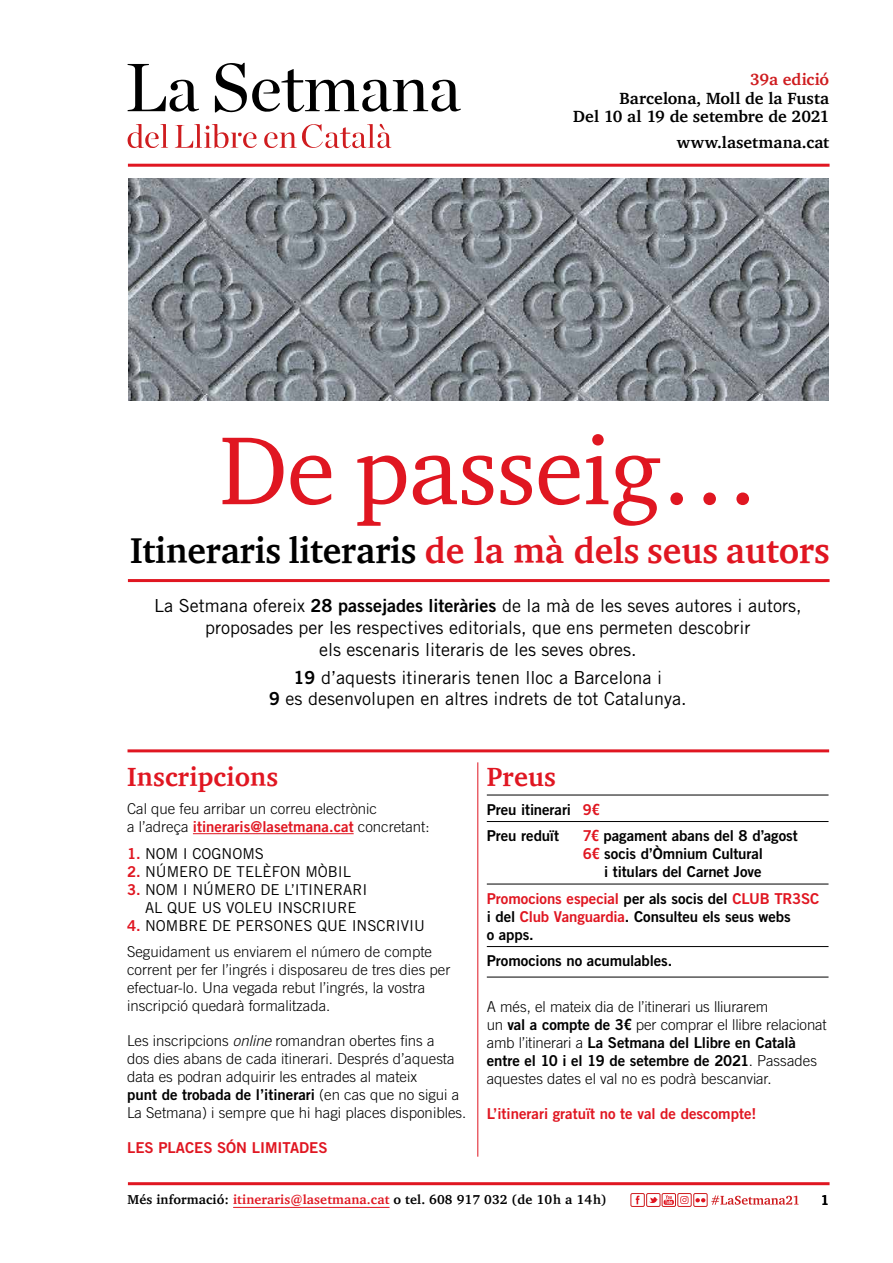
<style>
.page{position:relative;width:893px;height:1263px;background:#fff}
.page>*{position:absolute;margin:0;border:0;box-sizing:border-box;transform-origin:0 0}
.t1{font:99px "Charter";letter-spacing:-.01em;color:#e01621}
.t2{font:700 36.75px "Charter";color:#e01621;scale:.96 1}
.t3{font:700 27px "Charter";letter-spacing:.01em;color:#e01621}
.t4{font:18px/21.6px "Trade Gothic";color:#000;text-align:center}
.t5{font:700 16.65px/18.8px "Charter";letter-spacing:.005em;color:#000;text-align:right}
.t6{font:700 16.65px "Charter";letter-spacing:-.01em;color:#cf1c1f}
.t7{font:300 15px/18px "Trade Gothic";color:#000}
.t8{font:15px/18px "Trade Gothic Bold Two";letter-spacing:-.005em;color:#000}
.t9{font:15px "Trade Gothic Bold Two";color:#e01621}
.t10{font:15px/18px "Trade Gothic";color:#000;text-align:center}
.t11{font:13.5px "Trade Gothic Bold Two";color:#000}
.t12{font:700 13.2px "Charter";letter-spacing:.01em;color:#000}
.s1{color:#000}
.s2{font-family:"Trade Gothic Bold Two"}
.s3{font-family:"Trade Gothic";font-weight:300;color:#000}
.s4{font-family:"Trade Gothic Bold Two";color:#e01621}
.s5{font-family:"Trade Gothic Bold Two";font-weight:400;color:#e01621}
.s6{font-weight:400}
.s7{font-style:italic}
.s8{font-family:"Trade Gothic";font-weight:300}
.s9{color:#e01621}
.s10{font-family:"Helvetica LT Std";font-weight:700;font-stretch:condensed;color:#e01621}
.s11{font-family:"Trade Gothic Bold Two";font-weight:400}
.s12{font-family:"Helvetica LT Std";font-weight:700;font-stretch:condensed}
</style>
<div class="page">
<svg style="left:128px;top:64px;width:71px;height:48px"></svg>
<svg style="left:215px;top:63px;width:246px;height:50px"></svg>
<svg style="left:127px;top:124px;width:265px;height:25px"></svg>
<hr style="left:233px;top:1207px;width:157px;height:1px;background:#e01621">
<div style="left:631px;top:1193px;width:14px;height:14px;border:1px solid #cf1c1f"></div>
<svg style="left:636px;top:1196px;width:3px;height:8px"></svg>
<div style="left:646px;top:1193px;width:14px;height:14px;border:1px solid #cf1c1f"></div>
<svg style="left:649px;top:1197px;width:9px;height:6px"></svg>
<div style="left:662px;top:1193px;width:14px;height:14px;border:1px solid #cf1c1f"></div>
<svg style="left:664px;top:1195px;width:10px;height:10px"></svg>
<div style="left:677px;top:1193px;width:14px;height:14px;border:1px solid #cf1c1f"></div>
<svg style="left:680px;top:1196px;width:8px;height:8px"></svg>
<div style="left:693px;top:1193px;width:14px;height:14px;border:1px solid #cf1c1f"></div>
<svg style="left:695px;top:1198px;width:10px;height:4px"></svg>
<svg style="left:711px;top:1195px;width:88px;height:10px"></svg>
<hr style="left:128px;top:164px;width:701px;height:3px;background:#e01621">
<hr style="left:128px;top:579px;width:701px;height:3px;background:#e01621">
<hr style="left:128px;top:749px;width:701px;height:3px;background:#e01621">
<hr style="left:128px;top:1182px;width:701px;height:3px;background:#e01621">
<hr style="left:193px;top:833px;width:161px;height:1px;background:#e01621">
<hr style="left:487px;top:795px;width:341px;height:1px;background:#000">
<hr style="left:487px;top:821px;width:341px;height:1px;background:#000">
<hr style="left:487px;top:884px;width:341px;height:1px;background:#000">
<hr style="left:487px;top:946px;width:341px;height:1px;background:#000">
<hr style="left:487px;top:977px;width:341px;height:1px;background:#000">
<hr style="left:478px;top:762px;width:1px;height:395px;background:#e01621">
<img style="left:128px;top:179px;width:700px;height:222px">
<p class="t6" style="left:750px;top:65px;width:80px">39a edició</p>
<p class="t5" style="left:573px;top:88px;width:257px">Barcelona, Moll de la Fusta<br>Del 10 al 19 de setembre de 2021</p>
<p class="t5" style="left:677px;top:133px;width:154px">www.lasetmana.cat</p>
<h1 class="t1" style="left:219px;top:385px;width:541px">De passeig…</h1>
<h2 class="t2" style="left:130px;top:519px;width:730px"><span class="s1">Itineraris literaris</span> de la mà dels seus autors</h2>
<p class="t4" style="left:154px;top:595px;width:649px">La Setmana ofereix <span class="s2">28 passejades literàries</span> de la mà de les seves autores i autors, proposades per les respectives editorials, que ens permeten descobrir<br>els escenaris literaris de les seves obres.</p>
<p class="t4" style="left:269px;top:666px;width:419px"><span class="s2">19</span> d’aquests itineraris tenen lloc a Barcelona i<br><span class="s2">9</span> es desenvolupen en altres indrets de tot Catalunya.</p>
<h3 class="t3" style="left:127px;top:753px;width:153px">Inscripcions</h3>
<h3 class="t3" style="left:487px;top:753px;width:71px">Preus</h3>
<p class="t7" style="left:127px;top:800px;width:252px">Cal que feu arribar un correu electrònic</p>
<p class="t9" style="left:127px;top:817px;width:304px"><span class="s3">a l’adreça</span> itineraris@lasetmana.cat <span class="s3">concretant:</span></p>
<p class="t10" style="left:127px;top:844px;width:139px"><span class="s4">1.</span> NOM I COGNOMS</p>
<p class="t10" style="left:127px;top:862px;width:226px"><span class="s4">2.</span> NÚMERO DE TELÈFON MÒBIL</p>
<p class="t10" style="left:127px;top:880px;width:242px"><span class="s4">3.</span> NOM I NÚMERO DE L’ITINERARI<br>AL QUE US VOLEU INSCRIURE</p>
<p class="t7" style="left:127px;top:912px;width:307px;line-height:26.5px"><span class="s5">4.</span> <span class="s6">NOMBRE DE PERSONES QUE INSCRIVIU<br></span>Seguidament us enviarem el número de compte</p>
<p class="t7" style="left:127px;top:961px;width:325px">corrent per fer l’ingrés i disposareu de tres dies per efectuar-lo. Una vegada rebut l’ingrés, la vostra inscripció quedarà formalitzada.</p>
<p class="t7" style="left:127px;top:1032px;width:329px">Les inscripcions <span class="s7">online</span> romandran obertes fins a dos dies abans de cada itinerari. Després d’aquesta data es podran adquirir les entrades al mateix</p>
<p class="t8" style="left:127px;top:1086px;width:334px">punt de trobada de l’itinerari <span class="s8">(en cas que no sigui a</span></p>
<p class="t7" style="left:127px;top:1104px;width:341px">La Setmana) i sempre que hi hagi places disponibles.</p>
<p class="t9" style="left:127px;top:1138px;width:202px">LES PLACES SÓN LIMITADES</p>
<p class="t8" style="left:487px;top:796px;width:114px;line-height:26.5px">Preu itinerari <span class="s9">9</span><span class="s10">€<br></span>Preu reduït</p>
<p class="t8" style="left:583px;top:826px;width:216px"><span class="s9">7</span><span class="s10">€</span> pagament abans del 8 d’agost</p>
<p class="t8" style="left:583px;top:844px;width:182px"><span class="s9">6</span><span class="s10">€</span> socis d’Òmnium Cultural</p>
<p class="t8" style="left:604px;top:862px;width:159px">i titulars del Carnet Jove</p>
<p class="t8" style="left:487px;top:889px;width:334px"><span class="s9">Promocions especial</span> per als socis del <span class="s9">CLUB TR3SC </span>i del <span class="s9">Club Vanguardia</span>. Consulteu els seus webs<br>o apps.</p>
<p class="t8" style="left:487px;top:951px;width:187px">Promocions no acumulables.</p>
<p class="t7" style="left:487px;top:997px;width:341px">A més, el mateix dia de l’itinerari us lliurarem<br>un <span class="s11">val a compte de 3</span><span class="s12">€</span> per comprar el llibre relacionat</p>
<p class="t8" style="left:487px;top:1033px;width:332px"><span class="s8">amb l’itinerari a</span> La Setmana del Llibre en Català entre el 10 i el 19 de setembre de 2021<span class="s8">. Passades</span></p>
<p class="t7" style="left:487px;top:1069px;width:286px">aquestes dates el val no es podrà bescanviar.</p>
<p class="t9" style="left:487px;top:1104px;width:271px">L’itinerari gratuït no te val de descompte!</p>
<p class="t12" style="left:128px;top:1188px;width:481px">Més informació: <span class="s9">itineraris@lasetmana.cat</span> o tel. 608 917 032 (de 10h a 14h)</p>
<p class="t11" style="left:821px;top:1192px;width:10px">1</p>
</div>
